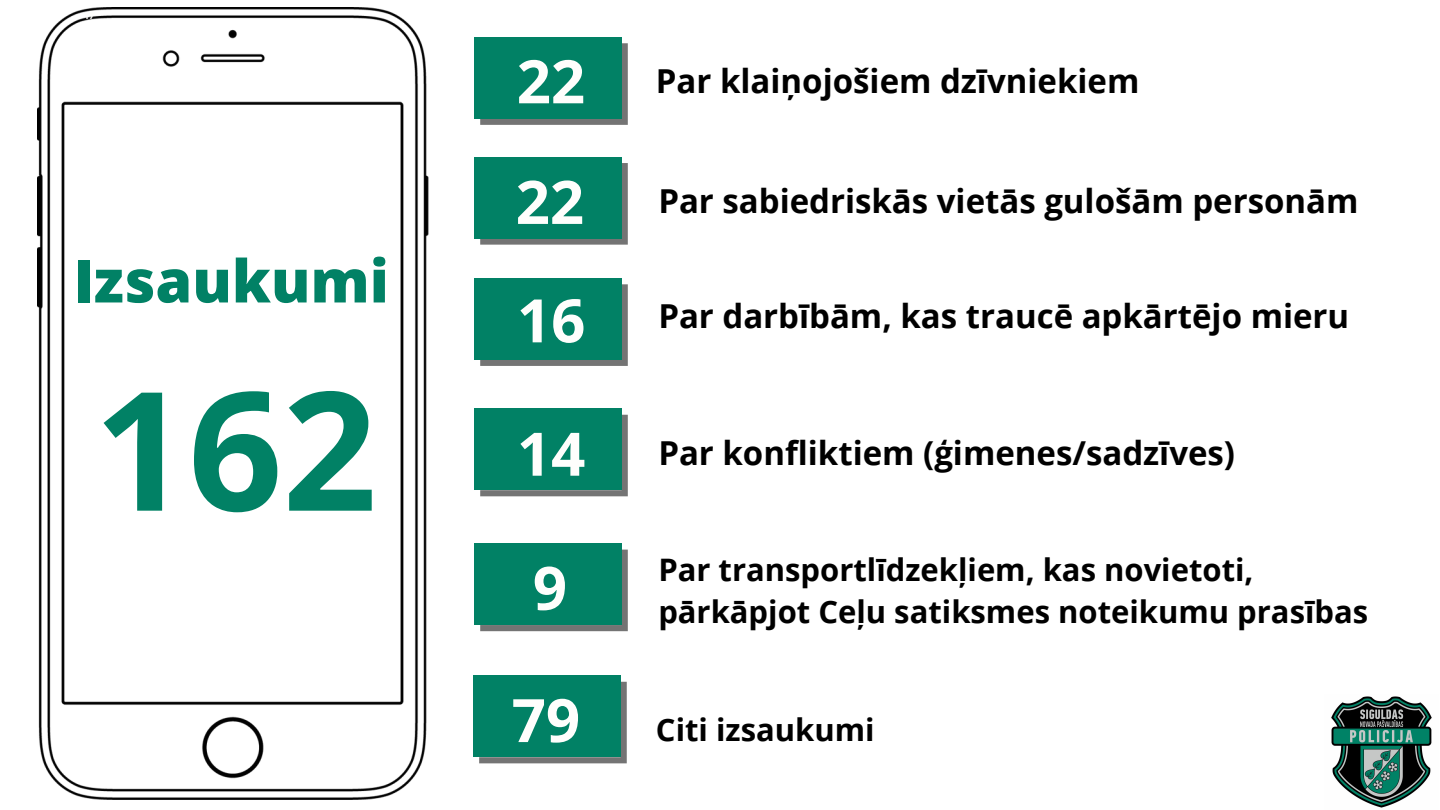
<style>
.page{position:relative;width:1440px;height:810px;background:#fff}
.page>*{position:absolute;margin:0;border:0;box-sizing:border-box;transform-origin:0 0}
.t1{font:700 165.3px "Open Sans";color:#018165}
.t2{font:700 60px "Open Sans";color:#fefefc}
.t3{font:800 59.2px "Open Sans";color:#018165}
.t4{font:700 33px "Open Sans";color:#000}
.t5{font:700 31px/42.8px "Open Sans";color:#000}
.t6{font:700 9px "Open Sans";color:#fefefc}
</style>
<div class="page">
<img style="left:37px;top:7px;width:391px;height:793px">
<svg style="left:480px;top:43px;width:148px;height:82px"></svg>
<div style="left:474px;top:37px;width:148px;height:82px;background:#018165"></div>
<svg style="left:480px;top:163px;width:148px;height:82px"></svg>
<div style="left:474px;top:157px;width:148px;height:81px;background:#018165"></div>
<svg style="left:480px;top:284px;width:148px;height:82px"></svg>
<div style="left:474px;top:278px;width:148px;height:82px;background:#018165"></div>
<svg style="left:480px;top:415px;width:148px;height:81px"></svg>
<div style="left:474px;top:409px;width:148px;height:81px;background:#018165"></div>
<svg style="left:480px;top:550px;width:148px;height:81px"></svg>
<div style="left:474px;top:543px;width:148px;height:82px;background:#018165"></div>
<svg style="left:479px;top:682px;width:148px;height:81px"></svg>
<div style="left:473px;top:676px;width:148px;height:81px;background:#018165"></div>
<img style="left:1331px;top:696px;width:101px;height:112px">
<p class="t6" style="left:84px;top:10px;width:12px">17</p>
<p class="t3" style="left:73px;top:239px;width:317px">Izsaukumi</p>
<p class="t1" style="left:94px;top:334px;width:284px">162</p>
<p class="t2" style="left:517px;top:39px;width:70px">22</p>
<p class="t2" style="left:516px;top:160px;width:70px">22</p>
<p class="t2" style="left:517px;top:278px;width:70px">16</p>
<p class="t2" style="left:517px;top:412px;width:70px">14</p>
<p class="t2" style="left:533px;top:546px;width:36px">9</p>
<p class="t2" style="left:512px;top:678px;width:70px">79</p>
<p class="t4" style="left:656px;top:58px;width:485px">Par klaiņojošiem dzīvniekiem</p>
<p class="t4" style="left:658px;top:178px;width:702px">Par sabiedriskās vietās gulošām personām</p>
<p class="t4" style="left:658px;top:293px;width:692px">Par darbībām, kas traucē apkārtējo mieru</p>
<p class="t4" style="left:658px;top:429px;width:578px">Par konfliktiem (ģimenes/sadzīves)</p>
<p class="t5" style="left:658px;top:547px;width:711px">Par transportlīdzekļiem, kas novietoti, pārkāpjot Ceļu satiksmes noteikumu prasības</p>
<p class="t5" style="left:656px;top:707px;width:220px">Citi izsaukumi</p>
</div>
